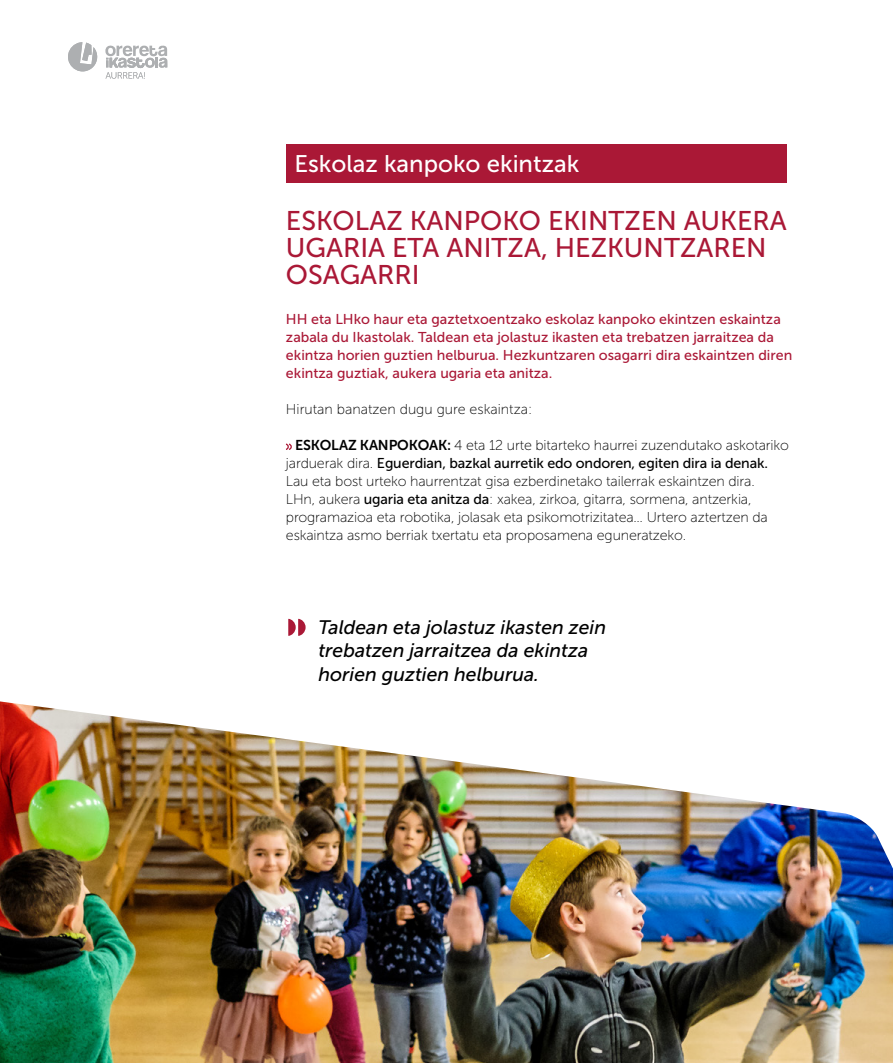
<style>
.page{position:relative;width:893px;height:1063px;background:#fff}
.page>*{position:absolute;margin:0;border:0;box-sizing:border-box;transform-origin:0 0}
.t1{font:27px/27px "Museo Sans 500";color:#aa1836}
.t2{font:24px "Museo Sans 500";color:#fff}
.t3{font:italic 19.5px/23.4px "Museo Sans 500";color:#000}
.t4{font:14.25px/18px "Museo Sans 100";letter-spacing:-.01em;color:#000}
.t5{font:14.25px/18px "Museo Sans 500";color:#aa1836}
.s1{font-family:"Museo Sans 700"}
.s2{font-family:"Museo Sans 500"}
</style>
<div class="page">
<svg style="left:68px;top:42px;width:29px;height:29px"></svg>
<svg style="left:105px;top:45px;width:62px;height:34px"></svg>
<div style="left:286px;top:144px;width:501px;height:39px;background:#aa1836"></div>
<svg style="left:285px;top:443px;width:7px;height:7px"></svg>
<svg style="left:288px;top:619px;width:18px;height:17px"></svg>
<img style="left:0;top:701px;width:893px;height:362px">
<p class="t2" style="left:294px;top:151px;width:286px">Eskolaz kanpoko ekintzak</p>
<p class="t1" style="left:286px;top:207px;width:502px">ESKOLAZ KANPOKO EKINTZEN AUKERA<br>UGARIA ETA ANITZA, HEZKUNTZAREN<br>OSAGARRI</p>
<p class="t5" style="left:286px;top:310px;width:508px">HH eta LHko haur eta gaztetxoentzako eskolaz kanpoko ekintzen eskaintza zabala du Ikastolak. Taldean eta jolastuz ikasten eta trebatzen jarraitzea da ekintza horien guztien helburua. Hezkuntzaren osagarri dira eskaintzen diren ekintza guztiak, aukera ugaria eta anitza.</p>
<p class="t4" style="left:286px;top:400px;width:248px">Hirutan banatzen dugu gure eskaintza:</p>
<p class="t4" style="left:286px;top:436px;width:505px;text-indent:9px"><span class="s1">ESKOLAZ KANPOKOAK:</span> 4 eta 12 urte bitarteko haurrei zuzendutako askotariko jarduerak dira. <span class="s2">Eguerdian, bazkal aurretik edo ondoren, egiten dira ia denak.<br></span>Lau eta bost urteko haurrentzat gisa ezberdinetako tailerrak eskaintzen dira.<br>LHn, aukera <span class="s2">ugaria eta anitza da</span>: xakea, zirkoa, gitarra, sormena, antzerkia, programazioa eta robotika, jolasak eta psikomotrizitatea… Urtero aztertzen da eskaintza asmo berriak txertatu eta proposamena eguneratzeko.</p>
<p class="t3" style="left:318px;top:615px;width:289px">Taldean eta jolastuz ikasten zein trebatzen jarraitzea da ekintza horien guztien helburua.</p>
</div>
